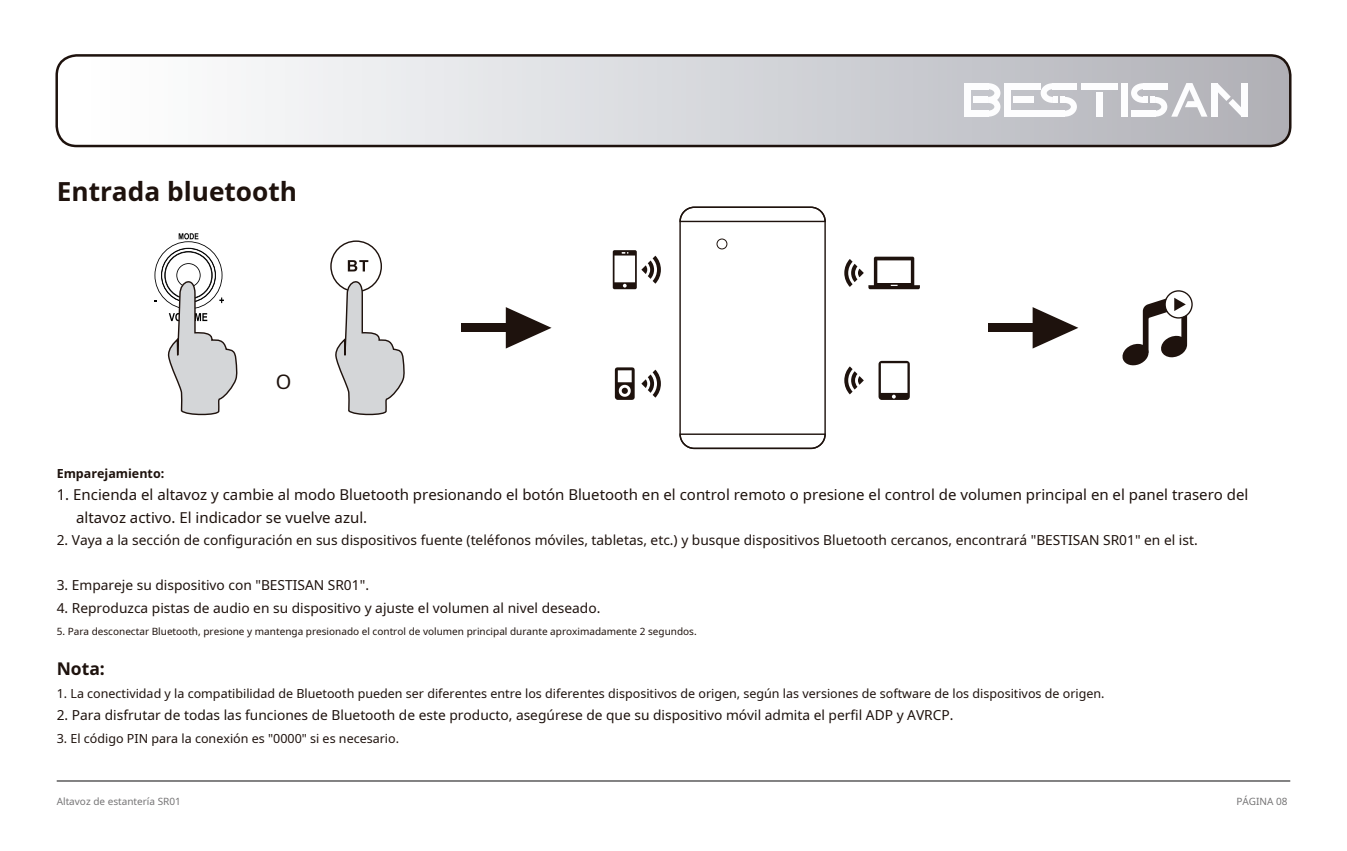
<style>
.page{position:relative;width:1347px;height:851px;background:#fff}
.page>*{position:absolute;margin:0;border:0;box-sizing:border-box;transform-origin:0 0}
.t1{font:700 26.25px "Noto Sans";color:#1e120d}
.t2{font:20px "Noto Sans";color:#1e120d}
.t3{font:700 17.5px "Noto Sans";color:#1e120d}
.t4{font:15px/22.5px "Noto Sans";color:#1e120d}
.t5{font:13.75px "Noto Sans";color:#1e120d}
.t6{font:12.5px "Noto Sans";color:#1e120d}
.t7{font:700 12.5px "Noto Sans";color:#1e120d}
.t8{font:10px "Noto Sans";color:#1e120d}
.t9{font:10px "Noto Sans";color:#757475}
</style>
<div class="page">
<div style="left:679px;top:206px;width:146px;height:243px;border:1px solid #1e120d;border-radius:14px"></div>
<svg style="left:679px;top:206px;width:147px;height:17px"></svg>
<svg style="left:679px;top:432px;width:147px;height:17px"></svg>
<div style="left:716px;top:238px;width:11px;height:11px;border:1px solid #1e120d;border-radius:50%"></div>
<hr style="left:57px;top:780px;width:1233px;height:1px;background:#757475">
<svg style="left:58px;top:55px;width:1232px;height:91px"></svg>
<div style="left:55px;top:54px;width:1236px;height:93px;border:2px solid #1e120d;border-radius:20px"></div>
<div style="left:1211px;top:83px;width:6px;height:34px;background:#fdfdfe"></div>
<div style="left:1241px;top:83px;width:6px;height:34px;background:#fdfdfe"></div>
<svg style="left:1217px;top:83px;width:24px;height:34px"></svg>
<div style="left:1121px;top:83px;width:6px;height:34px;background:#fdfdfe"></div>
<div style="left:1096px;top:92px;width:6px;height:25px;background:#fdfdfe"></div>
<div style="left:1080px;top:83px;width:37px;height:6px;background:#fdfdfe"></div>
<div style="left:1004px;top:83px;width:6px;height:34px;background:#fdfdfe"></div>
<div style="left:1004px;top:83px;width:36px;height:6px;background:#fdfdfe"></div>
<div style="left:1004px;top:111px;width:45px;height:6px;background:#fdfdfe"></div>
<div style="left:1013px;top:97px;width:21px;height:6px;background:#fdfdfe"></div>
<svg style="left:1040px;top:83px;width:37px;height:34px"></svg>
<svg style="left:1131px;top:83px;width:76px;height:34px"></svg>
<div style="left:964px;top:83px;width:6px;height:34px;background:#fdfdfe"></div>
<div style="left:970px;top:83px;width:18px;height:6px;background:#fdfdfe"></div>
<div style="left:973px;top:97px;width:15px;height:6px;background:#fdfdfe"></div>
<div style="left:970px;top:111px;width:18px;height:6px;background:#fdfdfe"></div>
<svg style="left:988px;top:83px;width:12px;height:34px"></svg>
<div style="left:330px;top:240px;width:52px;height:52px;border:1px solid #1e120d;border-radius:50%"></div>
<svg style="left:333px;top:260px;width:72px;height:156px"></svg>
<svg style="left:1122px;top:290px;width:70px;height:75px"></svg>
<div style="left:461px;top:323px;width:45px;height:9px;background:#1e120d"></div>
<svg style="left:506px;top:307px;width:45px;height:41px"></svg>
<div style="left:988px;top:323px;width:44px;height:9px;background:#1e120d"></div>
<svg style="left:1032px;top:307px;width:46px;height:41px"></svg>
<svg style="left:154px;top:233px;width:84px;height:183px"></svg>
<svg style="left:878px;top:361px;width:31px;height:39px"></svg>
<svg style="left:615px;top:367px;width:19px;height:33px"></svg>
<svg style="left:613px;top:250px;width:48px;height:39px"></svg>
<svg style="left:641px;top:369px;width:20px;height:28px"></svg>
<svg style="left:844px;top:366px;width:19px;height:28px"></svg>
<svg style="left:844px;top:256px;width:76px;height:33px"></svg>
<h1 class="t1" style="left:57px;top:173px;width:242px">Entrada bluetooth</h1>
<h2 class="t2" style="left:276px;top:368px;width:17px">O</h2>
<p class="t7" style="left:57px;top:464px;width:109px">Emparejamiento:</p>
<p class="t4" style="left:76px;top:483px;width:1173px;text-indent:-19px">1. Encienda el altavoz y cambie al modo Bluetooth presionando el botón Bluetooth en el control remoto o presione el control de volumen principal en el panel trasero del altavoz activo. El indicador se vuelve azul.</p>
<p class="t5" style="left:57px;top:530px;width:1142px">2. Vaya a la sección de configuración en sus dispositivos fuente (teléfonos móviles, tabletas, etc.) y busque dispositivos Bluetooth cercanos, encontrará "BESTISAN SR01" en el ist.</p>
<p class="t5" style="left:57px;top:575px;width:314px">3. Empareje su dispositivo con "BESTISAN SR01".</p>
<p class="t5" style="left:57px;top:598px;width:545px">4. Reproduzca pistas de audio en su dispositivo y ajuste el volumen al nivel deseado.</p>
<p class="t8" style="left:57px;top:624px;width:641px">5. Para desconectar Bluetooth, presione y mantenga presionado el control de volumen principal durante aproximadamente 2 segundos.</p>
<p class="t3" style="left:57px;top:656px;width:50px">Nota:</p>
<p class="t6" style="left:57px;top:684px;width:1049px">1. La conectividad y la compatibilidad de Bluetooth pueden ser diferentes entre los diferentes dispositivos de origen, según las versiones de software de los dispositivos de origen.</p>
<p class="t5" style="left:57px;top:705px;width:898px">2. Para disfrutar de todas las funciones de Bluetooth de este producto, asegúrese de que su dispositivo móvil admita el perfil ADP y AVRCP.</p>
<p class="t6" style="left:57px;top:729px;width:344px">3. El código PIN para la conexión es "0000" si es necesario.</p>
<p class="t9" style="left:57px;top:794px;width:126px">Altavoz de estantería SR01</p>
<p class="t9" style="left:1236px;top:794px;width:53px">PÁGINA 08</p>
</div>
